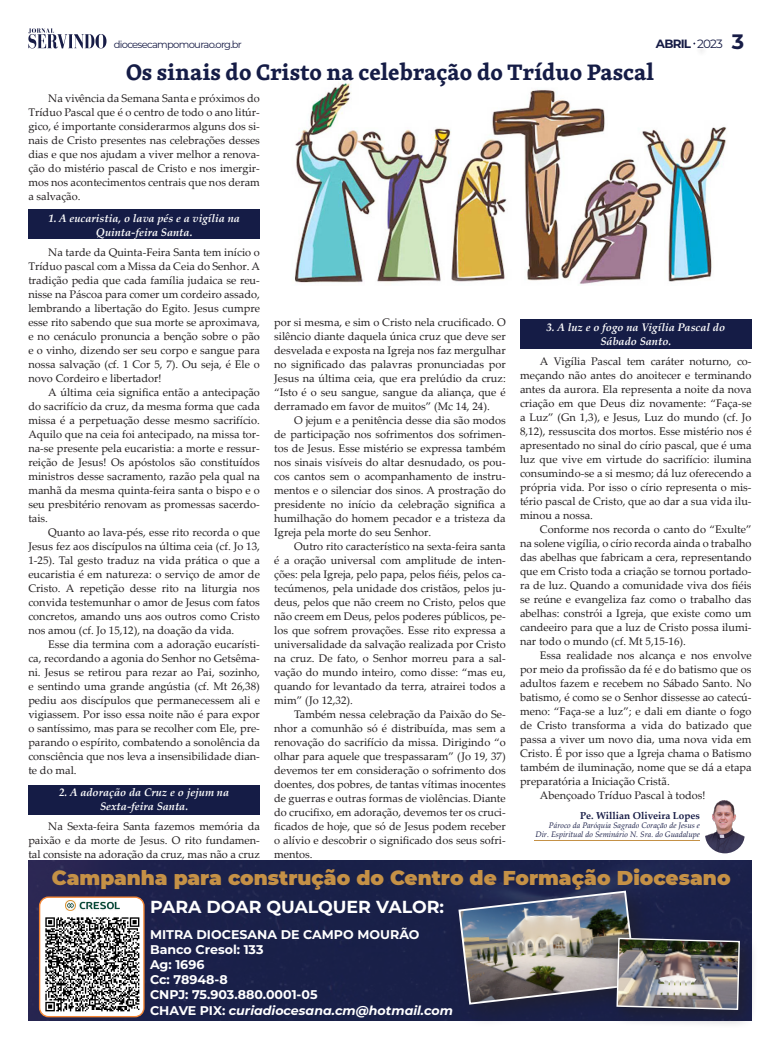
<style>
.page{position:relative;width:780px;height:1049px;background:#fff}
.page>*{position:absolute;margin:0;border:0;box-sizing:border-box;transform-origin:0 0}
.t1{font:700 23px "Skolar PE";color:#151c46}
.t2{font:700 20.9px "Montserrat";color:#171c46}
.t3{font:900 20px "Montserrat";color:#c59146}
.t4{font:700 17.4px "Montserrat";color:#fff}
.t5{font:700 12.6px/15.1px "Montserrat";color:#fff}
.t6{font:700 12px "Montserrat";letter-spacing:-.07em;color:#171c46}
.t7{font:11px/14px "Palatino Linotype";color:#231f20;text-align:justify}
.t8{font:italic 700 11px "Palatino Linotype";color:#fff}
.t9{font:10px "Montserrat";letter-spacing:-.07em;color:#171c46}
.t10{font:700 10px "Palatino Linotype";color:#171c46}
.t11{font:italic 8px "Palatino Linotype";color:#171c46}
.s1{font-weight:400}
.s2{font-style:italic}
</style>
<div class="page">
<div style="left:520px;top:319px;width:231px;height:30px;background:#151c46"></div>
<div style="left:28px;top:210px;width:232px;height:29px;background:#151c46"></div>
<div style="left:28px;top:785px;width:232px;height:29px;background:#151c46"></div>
<svg style="left:28px;top:28px;width:78px;height:20px"></svg>
<div style="left:695px;top:44px;width:12px;height:12px;background:#fbfbfb"></div>
<img style="left:295px;top:81px;width:432px;height:203px">
<hr style="left:535px;top:840px;width:165px;height:1px;background:#c59146">
<img style="left:705px;top:800px;width:39px;height:53px">
<img style="left:28px;top:860px;width:723px;height:160px">
<div style="left:449px;top:882px;width:211px;height:146px;background:#231f20;opacity:.55"></div>
<div style="left:608px;top:930px;width:151px;height:99px;background:#231f20;opacity:.55"></div>
<img style="left:457px;top:889px;width:283px;height:122px">
<div style="left:40px;top:897px;width:104px;height:119px;background:#fff;border-radius:9px"></div>
<img style="left:66px;top:900px;width:54px;height:11px">
<img style="left:40px;top:917px;width:104px;height:99px">
<div style="left:39px;top:896px;width:106px;height:121px;border:1px solid #f58634;border-radius:9px"></div>
<p class="t9" style="left:114px;top:38px;width:130px">diocesecampomourao.org.br</p>
<p class="t6" style="left:656px;top:35px;width:68px">ABRIL <span class="s1">2023</span></p>
<p class="t2" style="left:732px;top:26px;width:14px">3</p>
<p class="t1" style="left:126px;top:53px;width:529px">Os sinais do Cristo na celebração do Tríduo Pascal</p>
<p class="t7" style="left:28px;top:90px;width:233px;text-indent:20px">Na vivência da Semana Santa e próximos do Tríduo Pascal que é o centro de todo o ano litúr&shy;gico, é importante considerarmos alguns dos si&shy;nais de Cristo presentes nas celebrações desses dias e que nos ajudam a viver melhor a renova&shy;ção do mistério pascal de Cristo e nos imergir&shy;mos nos acontecimentos centrais que nos deram a salvação.</p>
<p class="t8" style="left:48px;top:211px;width:193px">1. A eucaristia, o lava pés e a vigília na</p>
<p class="t8" style="left:96px;top:225px;width:98px">Quinta-feira Santa.</p>
<p class="t7" style="left:28px;top:245px;width:233px;text-indent:20px">Na tarde da Quinta-Feira Santa tem início o Tríduo pascal com a Missa da Ceia do Senhor. A tradição pedia que cada família judaica se reu&shy;nisse na Páscoa para comer um cordeiro assado, lembrando a libertação do Egito. Jesus cumpre esse rito sabendo que sua morte se aproximava, e no cenáculo pronuncia a benção sobre o pão e o vinho, dizendo ser seu corpo e sangue para nossa salvação (cf. 1 Cor 5, 7). Ou seja, é Ele o novo Cordeiro e libertador!</p>
<p class="t7" style="left:28px;top:385px;width:233px;text-indent:20px">A última ceia significa então a antecipação do sacrifício da cruz, da mesma forma que cada missa é a perpetuação desse mesmo sacrifício.<br>Aquilo que na ceia foi antecipado, na missa tor&shy;na-se presente pela eucaristia: a morte e ressur&shy;reição de Jesus! Os apóstolos são constituídos ministros desse sacramento, razão pela qual na manhã da mesma quinta-feira santa o bispo e o seu presbitério renovam as promessas sacerdo&shy;tais.</p>
<p class="t7" style="left:28px;top:525px;width:233px;text-indent:20px">Quanto ao lava-pés, esse rito recorda o que Jesus fez aos discípulos na última ceia (cf. Jo 13, 1-25). Tal gesto traduz na vida prática o que a eucaristia é em natureza: o serviço de amor de Cristo. A repetição desse rito na liturgia nos convida testemunhar o amor de Jesus com fatos concretos, amando uns aos outros como Cristo nos amou (cf. Jo 15,12), na doação da vida.</p>
<p class="t7" style="left:28px;top:637px;width:233px;text-indent:20px">Esse dia termina com a adoração eucarísti&shy;ca, recordando a agonia do Senhor no Getsêma&shy;ni. Jesus se retirou para rezar ao Pai, sozinho, e sentindo uma grande angústia (cf. Mt 26,38) pediu aos discípulos que permanecessem ali e vigiassem. Por isso essa noite não é para expor o santíssimo, mas para se recolher com Ele, pre&shy;parando o espírito, combatendo a sonolência da consciência que nos leva a insensibilidade dian&shy;te do mal.</p>
<p class="t8" style="left:59px;top:785px;width:172px">2. A adoração da Cruz e o jejum na</p>
<p class="t8" style="left:100px;top:799px;width:90px">Sexta-feira Santa.</p>
<p class="t7" style="left:28px;top:819px;width:233px;text-indent:20px">Na Sexta-feira Santa fazemos memória da paixão e da morte de Jesus. O rito fundamen&shy;tal consiste na adoração da cruz, mas não a cruz</p>
<p class="t7" style="left:274px;top:314px;width:233px">por si mesma, e sim o Cristo nela crucificado. O silêncio diante daquela única cruz que deve ser desvelada e exposta na Igreja nos faz mergulhar no significado das palavras pronunciadas por Jesus na última ceia, que era prelúdio da cruz: “Isto é o seu sangue, sangue da aliança, que é derramado em favor de muitos” (Mc 14, 24).</p>
<p class="t7" style="left:274px;top:412px;width:233px;text-indent:20px">O jejum e a penitência desse dia são modos de participação nos sofrimentos dos sofrimen&shy;tos de Jesus. Esse mistério se expressa também nos sinais visíveis do altar desnudado, os pou&shy;cos cantos sem o acompanhamento de instru&shy;mentos e o silenciar dos sinos. A prostração do presidente no início da celebração significa a humilhação do homem pecador e a tristeza da Igreja pela morte do seu Senhor.</p>
<p class="t7" style="left:274px;top:538px;width:233px;text-indent:20px">Outro rito característico na sexta-feira santa é a oração universal com amplitude de inten&shy;ções: pela Igreja, pelo papa, pelos fiéis, pelos ca&shy;tecúmenos, pela unidade dos cristãos, pelos ju&shy;deus, pelos que não creem no Cristo, pelos que não creem em Deus, pelos poderes públicos, pe&shy;los que sofrem provações. Esse rito expressa a universalidade da salvação realizada por Cristo na cruz. De fato, o Senhor morreu para a sal&shy;vação do mundo inteiro, como disse: “mas eu, quando for levantado da terra, atrairei todos a mim” (Jo 12,32).</p>
<p class="t7" style="left:274px;top:706px;width:233px;text-indent:20px">Também nessa celebração da Paixão do Se&shy;nhor a comunhão só é distribuída, mas sem a renovação do sacrifício da missa. Dirigindo “o olhar para aquele que trespassaram” (Jo 19, 37) devemos ter em consideração o sofrimento dos doentes, dos pobres, de tantas vítimas inocentes de guerras e outras formas de violências. Diante do crucifixo, em adoração, devemos ter os cruci&shy;ficados de hoje, que só de Jesus podem receber o alívio e descobrir o significado dos seus sofri&shy;mentos.</p>
<p class="t8" style="left:546px;top:320px;width:180px">3. A luz e o fogo na Vigília Pascal do</p>
<p class="t8" style="left:600px;top:334px;width:72px">Sábado Santo.</p>
<p class="t7" style="left:520px;top:354px;width:233px;text-indent:20px">A Vigília Pascal tem caráter noturno, co&shy;meçando não antes do anoitecer e terminando antes da aurora. Ela representa a noite da nova criação em que Deus diz novamente: “Faça-se a Luz” (Gn 1,3), e Jesus, Luz do mundo (cf. Jo 8,12), ressuscita dos mortos. Esse mistério nos é apresentado no sinal do círio pascal, que é uma luz que vive em virtude do sacrifício: ilumina consumindo-se a si mesmo; dá luz oferecendo a própria vida. Por isso o círio representa o mis&shy;tério pascal de Cristo, que ao dar a sua vida ilu&shy;minou a nossa.</p>
<p class="t7" style="left:520px;top:522px;width:233px;text-indent:20px">Conforme nos recorda o canto do “Exulte” na solene vigília, o círio recorda ainda o trabalho das abelhas que fabricam a cera, representando que em Cristo toda a criação se tornou portado&shy;ra de luz. Quando a comunidade viva dos fiéis se reúne e evangeliza faz como o trabalho das abelhas: constrói a Igreja, que existe como um candeeiro para que a luz de Cristo possa ilumi&shy;nar todo o mundo (cf. Mt 5,15-16).</p>
<p class="t7" style="left:520px;top:648px;width:233px;text-indent:20px">Essa realidade nos alcança e nos envolve por meio da profissão da fé e do batismo que os adultos fazem e recebem no Sábado Santo. No batismo, é como se o Senhor dissesse ao catecú&shy;meno: “Faça-se a luz”; e dali em diante o fogo de Cristo transforma a vida do batizado que passa a viver um novo dia, uma nova vida em Cristo. É por isso que a Igreja chama o Batismo também de iluminação, nome que se dá a etapa preparatória a Iniciação Cristã.</p>
<p class="t7" style="left:540px;top:788px;width:167px">Abençoado Tríduo Pascal à todos!</p>
<p class="t10" style="left:580px;top:809px;width:121px">Pe. Willian Oliveira Lopes</p>
<p class="t11" style="left:549px;top:820px;width:153px">Pároco da Paróquia Sagrado Coração de Jesus e</p>
<p class="t11" style="left:535px;top:829px;width:166px">Dir. Espiritual do Seminário N. Sra. do Guadalupe</p>
<p class="t3" style="left:52px;top:863px;width:680px">Campanha para construção do Centro de Formação Diocesano</p>
<p class="t4" style="left:150px;top:894px;width:295px">PARA DOAR QUALQUER VALOR:</p>
<p class="t5" style="left:150px;top:926px;width:271px">MITRA DIOCESANA DE CAMPO MOURÃO</p>
<p class="t5" style="left:150px;top:941px;width:304px">Banco Cresol: 133<br>Ag: 1696<br>Cc: 78948-8<br>CNPJ: 75.903.880.0001-05<br>CHAVE PIX: <span class="s2">curiadiocesana.cm@hotmail.com</span></p>
</div>
